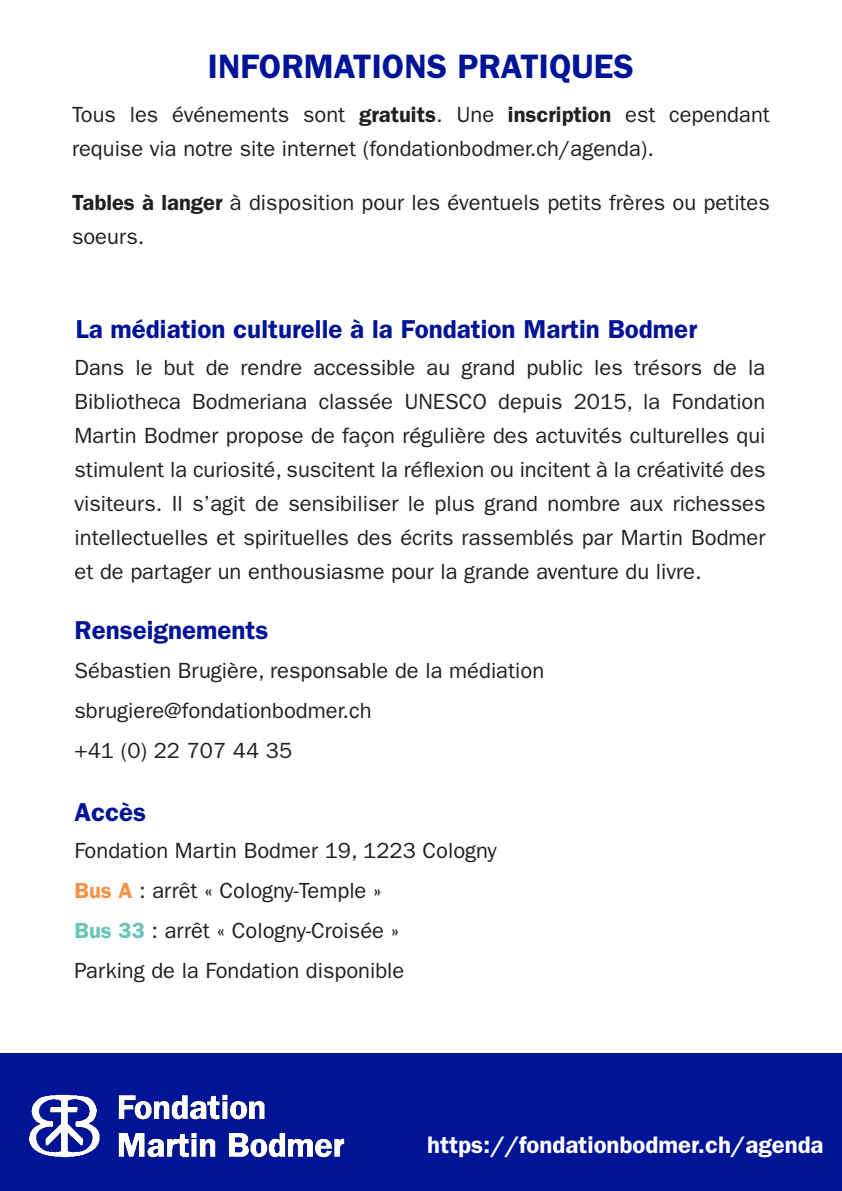
<style>
.page{position:relative;width:842px;height:1191px;background:#fff}
.page>*{position:absolute;margin:0;border:0;box-sizing:border-box;transform-origin:0 0}
.t1{font:600 34px "ITC Franklin Gothic Std";color:#001498}
.Style_de_paragraphe{font:600 26px "ITC Franklin Gothic Std";color:#001498}
.AGE{font:600 24px "ITC Franklin Gothic Std";color:#fff}
.DESCRIPTION{font:22px/34px "ITC Franklin Gothic Std";color:#231f20}
.s1{font-weight:600}
.s2{font-weight:600;color:#f69044}
.s3{font-weight:600;color:#66c5b4}
</style>
<div class="page">
<div style="left:0;top:1053px;width:842px;height:138px;background:#001498"></div>
<img style="left:29px;top:1094px;width:316px;height:64px">
<p class="t1" style="left:208px;top:47px;width:428px">INFORMATIONS PRATIQUES</p>
<p class="DESCRIPTION" style="left:72px;top:98px;width:699px">Tous les événements sont <span class="s1">gratuits</span>. Une <span class="s1">inscription</span> est cependant requise via notre site internet (fondationbodmer.ch/agenda).</p>
<p class="DESCRIPTION" style="left:72px;top:186px;width:699px"><span class="s1">Tables à langer</span> à disposition pour les éventuels petits frères ou petites soeurs.</p>
<p class="Style_de_paragraphe" style="left:76px;top:314px;width:623px">La médiation culturelle à la Fondation Martin Bodmer</p>
<p class="DESCRIPTION" style="left:75px;top:350px;width:692px;text-align:justify">Dans le but de rendre accessible au grand public les trésors de la Bibliotheca Bodmeriana classée UNESCO depuis 2015, la Fondation Martin Bodmer propose de façon régulière des actuvités culturelles qui stimulent la curiosité, suscitent la réflexion ou incitent à la créativité des visiteurs. Il s’agit de sensibiliser le plus grand nombre aux richesses intellectuelles et spirituelles des écrits rassemblés par Martin Bodmer et de partager un enthousiasme pour la grande aventure du livre.</p>
<p class="Style_de_paragraphe" style="left:75px;top:615px;width:195px">Renseignements</p>
<p class="DESCRIPTION" style="left:75px;top:654px;width:471px">Sébastien Brugière, responsable de la médiation</p>
<p class="DESCRIPTION" style="left:75px;top:694px;width:298px">sbrugiere@fondationbodmer.ch</p>
<p class="DESCRIPTION" style="left:75px;top:734px;width:219px">+41 (0) 22 707 44 35</p>
<p class="Style_de_paragraphe" style="left:75px;top:797px;width:73px">Accès</p>
<p class="DESCRIPTION" style="left:75px;top:833px;width:424px">Fondation Martin Bodmer 19, 1223 Cologny</p>
<p class="DESCRIPTION" style="left:75px;top:873px;width:309px"><span class="s2">Bus A</span> : arrêt « Cologny-Temple »</p>
<p class="DESCRIPTION" style="left:75px;top:913px;width:326px"><span class="s3">Bus 33</span> : arrêt « Cologny-Croisée »</p>
<p class="DESCRIPTION" style="left:75px;top:953px;width:331px">Parking de la Fondation disponible</p>
<p class="AGE" style="left:427px;top:1130px;width:398px">https://fondationbodmer.ch/agenda</p>
</div>
